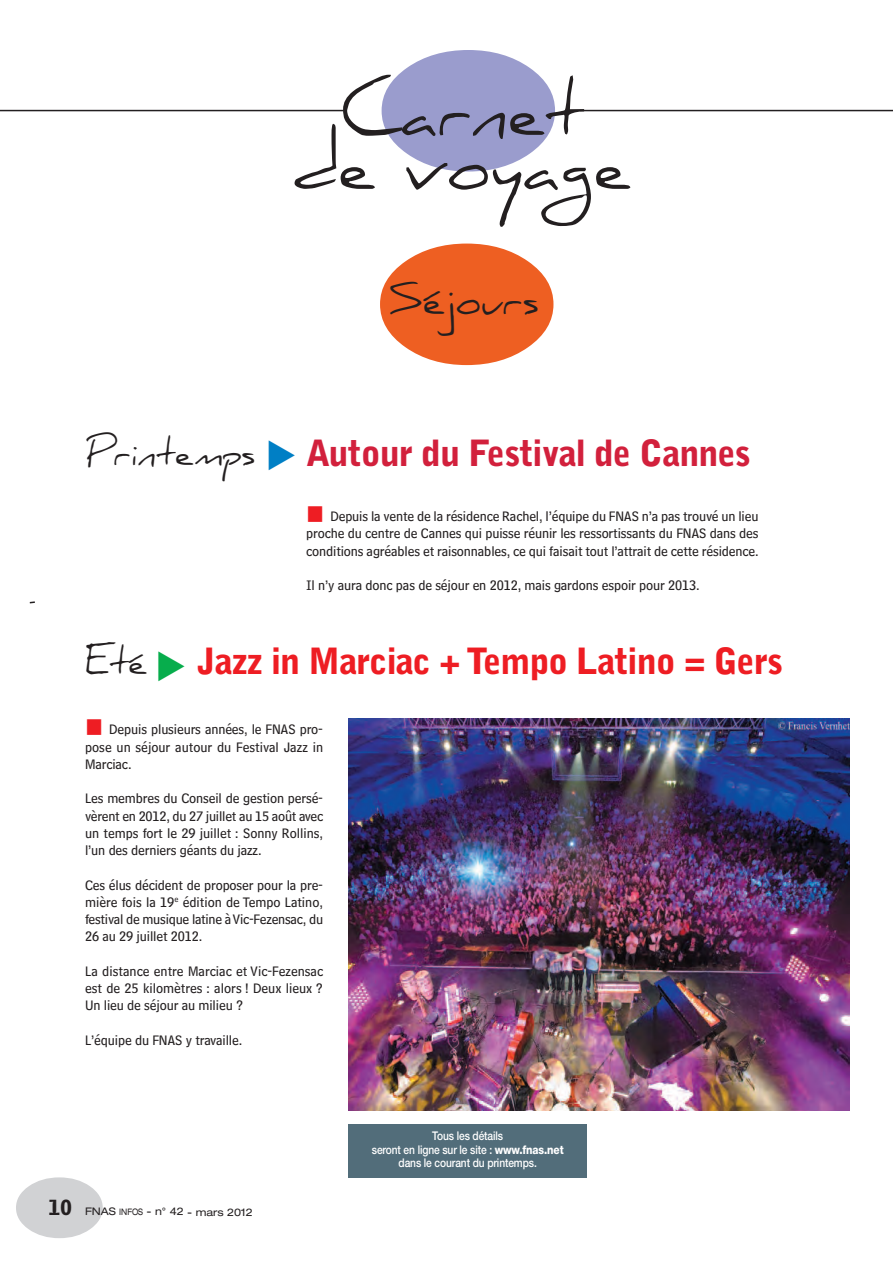
<style>
.page{position:relative;width:893px;height:1263px;background:#fff}
.page>*{position:absolute;margin:0;border:0;box-sizing:border-box;transform-origin:0 0}
.t1{font:72px/54px "Daniel";color:#231f20;text-align:center}
.t2{font:42px "Daniel";color:#231f20}
.t3{font:900 36px "Bell Gothic Std";letter-spacing:-.025em;color:#d2203c}
.t4{font:900 36px "Bell Gothic Std";letter-spacing:-.025em;color:#ee1d23}
.t5{font:36px "Daniel";color:#231f20}
.t6{font:14.25px/17.2px "Bell Centennial Std Sub Capt";letter-spacing:-.01em;color:#231f20;text-align:justify}
.t7{font:500 12px/13.5px "Helvetica Neue LT Std";letter-spacing:-.01em;color:#fff;text-align:center;scale:.85 1}
.t8{font:expanded 10.5px "Helvetica Neue LT Std";letter-spacing:-.005em;color:#231f20}
.s1{font-family:"Daniel";font-weight:400;color:#231f20}
.s2{color:#007fc5}
.s3{color:#ee1d23}
.s4{font-family:"Bell Centennial Std Bd Listing";font-stretch:normal;font-size:18px}
.s5{font-size:9px}
.s6{font-weight:800}
</style>
<div class="page">
<hr style="left:580px;top:110px;width:313px;height:1px;background:#231f20">
<div style="left:349px;top:1124px;width:238px;height:54px;background:#526d7a"></div>
<svg style="left:29px;top:601px;width:6px;height:3px"></svg>
<hr style="left:0;top:110px;width:345px;height:1px;background:#231f20">
<img style="left:349px;top:719px;width:501px;height:391px">
<h1 class="t1" style="left:293px;top:83px;width:340px">Carnet de voyage</h1>
<h2 class="t2" style="left:388px;top:275px;width:152px">Séjours</h2>
<h3 class="t3" style="left:85px;top:439px;width:667px"><span class="s1">Printemps</span> <span class="s2">◆</span> Autour du Festival de Cannes</h3>
<p class="t6" style="left:306px;top:509px;width:454px"><span class="s3">■</span> Depuis la vente de la résidence Rachel, l’équipe du FNAS n’a pas trouvé un lieu proche du centre de Cannes qui puisse réunir les ressortissants du FNAS dans des conditions agréables et raisonnables, ce qui faisait tout l’attrait de cette résidence.</p>
<p class="t6" style="left:306px;top:578px;width:395px">Il n’y aura donc pas de séjour en 2012, mais gardons espoir pour 2013.</p>
<h3 class="t5" style="left:85px;top:641px;width:64px">Eté</h3>
<h3 class="t4" style="left:198px;top:648px;width:587px">Jazz in Marciac + Tempo Latino = Gers</h3>
<p class="t6" style="left:85px;top:722px;width:240px"><span class="s3">■</span> Depuis plusieurs années, le FNAS pro&shy;pose un séjour autour du Festival Jazz in Marciac.</p>
<p class="t6" style="left:85px;top:791px;width:240px">Les membres du Conseil de gestion persé&shy;vèrent en 2012, du 27 juillet au 15 août avec un temps fort le 29 juillet : Sonny Rollins, l’un des derniers géants du jazz.</p>
<p class="t6" style="left:85px;top:878px;width:240px">Ces élus décident de proposer pour la pre&shy;mière fois la 19<sup>e</sup> édition de Tempo Latino, festival de musique latine à Vic-Fezensac, du 26 au 29 juillet 2012.</p>
<p class="t6" style="left:85px;top:964px;width:240px">La distance entre Marciac et Vic-Fezensac est de 25 kilomètres : alors ! Deux lieux ?<br>Un lieu de séjour au milieu ?</p>
<p class="t6" style="left:85px;top:1033px;width:159px">L’équipe du FNAS y travaille.</p>
<p class="t8" style="left:48px;top:1208px;width:207px"><span class="s4">10</span> FNAS <span class="s5">INFOS</span> - n° 42 - mars 2012</p>
<p class="t7" style="left:372px;top:1130px;width:227px">Tous les détails<br>seront en ligne sur le site : <span class="s6">www.fnas.net </span>dans le courant du printemps.</p>
</div>
